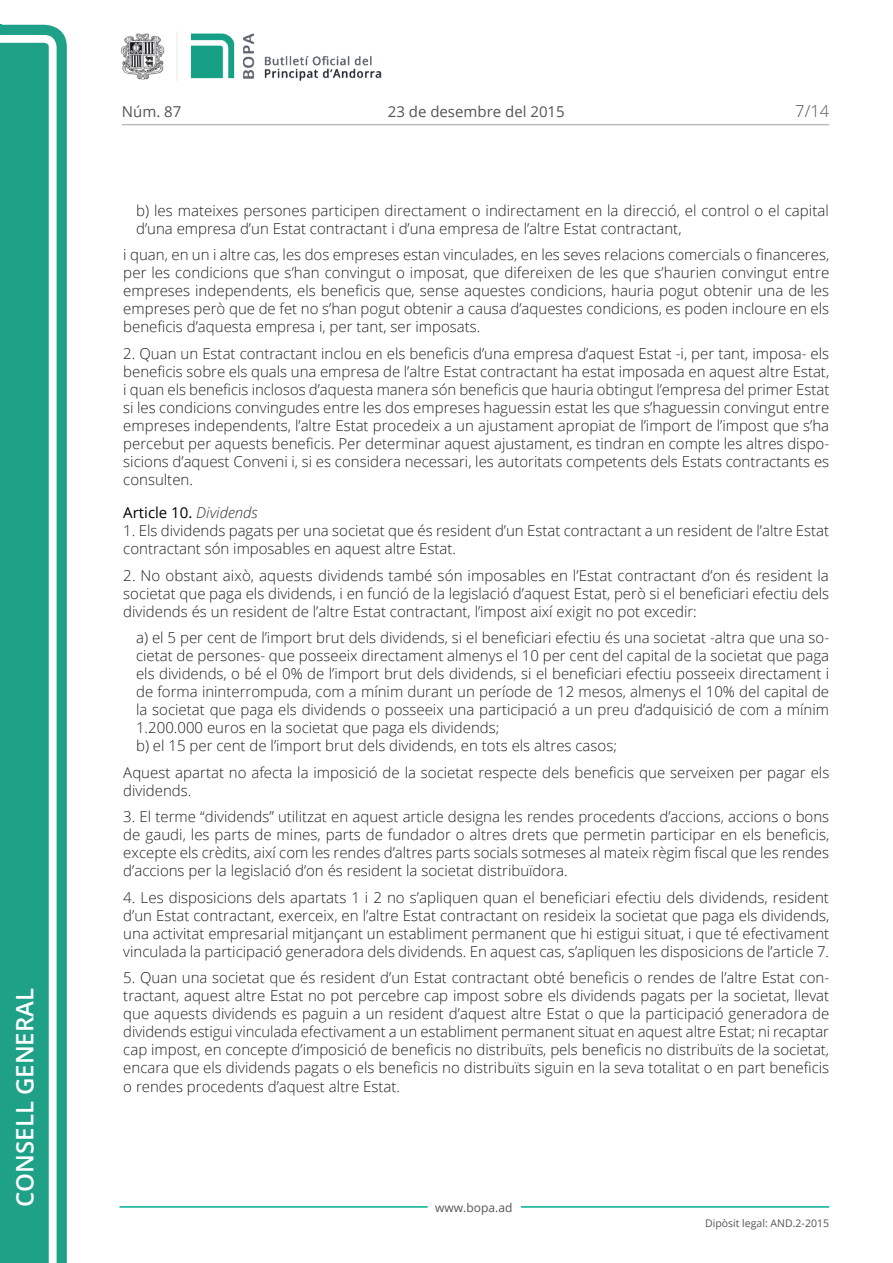
<style>
.page{position:relative;width:893px;height:1263px;background:#fff}
.page>*{position:absolute;margin:0;border:0;box-sizing:border-box;transform-origin:0 0}
.t1{font:600 24px "Open Sans";color:#fff}
.t2{font:300 16.5px "Open Sans";color:#545454}
.Body_text{font:300 15px/18px "Open Sans";color:#231f20;text-align:justify}
.Body_text_NOS{font:300 15px/18px "Open Sans";color:#231f20;text-align:justify}
.Body_text_i{font:300 15px/18px "Open Sans";color:#231f20}
.t3{font:15px "Open Sans";color:#545454}
.Titol_7{font:15px "Open Sans";color:#000}
.t4{font:12px "Open Sans";color:#545454}
.t5{font:10.5px "Open Sans";color:#545454}
.s1{font-weight:300;font-style:italic;color:#303030}
</style>
<div class="page">
<svg style="left:0;top:25px;width:67px;height:1238px;fill:#1ea187"></svg>
<div style="left:0;top:43px;width:49px;height:1220px;background:#1ea187"></div>
<img style="left:122px;top:32px;width:260px;height:49px">
<hr style="left:119px;top:1206px;width:309px;height:2px;background:#00ae91">
<hr style="left:521px;top:1206px;width:308px;height:2px;background:#00ae91">
<hr style="left:122px;top:124px;width:707px;height:1px;background:#bcbdc0">
<h1 class="t1" style="left:8px;top:1207px;width:220px;rotate:-90deg">Consell General</h1>
<p class="t3" style="left:122px;top:102px;width:61px">Núm. 87</p>
<p class="t3" style="left:388px;top:102px;width:178px">23 de desembre del 2015</p>
<p class="t2" style="left:795px;top:100px;width:35px">7/14</p>
<p class="Body_text_i" style="left:136px;top:201px;width:694px">b) les mateixes persones participen directament o indirectament en la direcció, el control o el capital d’una empresa d’un Estat contractant i d’una empresa de l’altre Estat contractant,</p>
<p class="Body_text" style="left:123px;top:245px;width:707px">i quan, en un i altre cas, les dos empreses estan vinculades, en les seves relacions comercials o financeres, per les condicions que s’han convingut o imposat, que difereixen de les que s’haurien convingut entre empreses independents, els beneficis que, sense aquestes condicions, hauria pogut obtenir una de les empreses però que de fet no s’han pogut obtenir a causa d’aquestes condicions, es poden incloure en els beneficis d’aquesta empresa i, per tant, ser imposats.</p>
<p class="Body_text" style="left:123px;top:344px;width:707px">2. Quan un Estat contractant inclou en els beneficis d’una empresa d’aquest Estat -i, per tant, imposa- els beneficis sobre els quals una empresa de l’altre Estat contractant ha estat imposada en aquest altre Estat, i quan els beneficis inclosos d’aquesta manera són beneficis que hauria obtingut l’empresa del primer Estat si les condicions convingudes entre les dos empreses haguessin estat les que s’haguessin convingut entre empreses independents, l’altre Estat procedeix a un ajustament apropiat de l’import de l’impost que s’ha percebut per aquests beneficis. Per determinar aquest ajustament, es tindran en compte les altres dispo&shy;sicions d’aquest Conveni i, si es considera necessari, les autoritats competents dels Estats contractants es consulten.</p>
<p class="Titol_7" style="left:123px;top:503px;width:136px">Article 10. <span class="s1">Dividends</span></p>
<p class="Body_text" style="left:123px;top:521px;width:707px">1. Els dividends pagats per una societat que és resident d’un Estat contractant a un resident de l’altre Estat contractant són imposables en aquest altre Estat.</p>
<p class="Body_text" style="left:123px;top:566px;width:707px">2. No obstant això, aquests dividends també són imposables en l’Estat contractant d’on és resident la societat que paga els dividends, i en funció de la legislació d’aquest Estat, però si el beneficiari efectiu dels dividends és un resident de l’altre Estat contractant, l’impost així exigit no pot excedir:</p>
<p class="Body_text_NOS" style="left:136px;top:629px;width:695px">a) el 5 per cent de l’import brut dels dividends, si el beneficiari efectiu és una societat -altra que una so&shy;cietat de persones- que posseeix directament almenys el 10 per cent del capital de la societat que paga els dividends, o bé el 0% de l’import brut dels dividends, si el beneficiari efectiu posseeix directament i de forma ininterrompuda, com a mínim durant un període de 12 mesos, almenys el 10% del capital de la societat que paga els dividends o posseeix una participació a un preu d’adquisició de com a mínim 1.200.000 euros en la societat que paga els dividends;</p>
<p class="Body_text_i" style="left:136px;top:737px;width:482px">b) el 15 per cent de l’import brut dels dividends, en tots els altres casos;</p>
<p class="Body_text" style="left:123px;top:763px;width:707px">Aquest apartat no afecta la imposició de la societat respecte dels beneficis que serveixen per pagar els dividends.</p>
<p class="Body_text" style="left:123px;top:808px;width:708px">3. El terme “dividends” utilitzat en aquest article designa les rendes procedents d’accions, accions o bons de gaudi, les parts de mines, parts de fundador o altres drets que permetin participar en els beneficis, excepte els crèdits, així com les rendes d’altres parts socials sotmeses al mateix règim fiscal que les rendes d’accions per la legislació d’on és resident la societat distribuïdora.</p>
<p class="Body_text" style="left:123px;top:888px;width:707px">4. Les disposicions dels apartats 1 i 2 no s’apliquen quan el beneficiari efectiu dels dividends, resident d’un Estat contractant, exerceix, en l’altre Estat contractant on resideix la societat que paga els dividends, una activitat empresarial mitjançant un establiment permanent que hi estigui situat, i que té efectivament vinculada la participació generadora dels dividends. En aquest cas, s’apliquen les disposicions de l’article 7.</p>
<p class="Body_text" style="left:123px;top:969px;width:707px">5. Quan una societat que és resident d’un Estat contractant obté beneficis o rendes de l’altre Estat con&shy;tractant, aquest altre Estat no pot percebre cap impost sobre els dividends pagats per la societat, llevat que aquests dividends es paguin a un resident d’aquest altre Estat o que la participació generadora de dividends estigui vinculada efectivament a un establiment permanent situat en aquest altre Estat; ni recaptar cap impost, en concepte d’imposició de beneficis no distribuïts, pels beneficis no distribuïts de la societat, encara que els dividends pagats o els beneficis no distribuïts siguin en la seva totalitat o en part beneficis o rendes procedents d’aquest altre Estat.</p>
<p class="t4" style="left:435px;top:1199px;width:79px">www.bopa.ad</p>
<p class="t5" style="left:705px;top:1216px;width:125px">Dipòsit legal: AND.2-2015</p>
</div>
